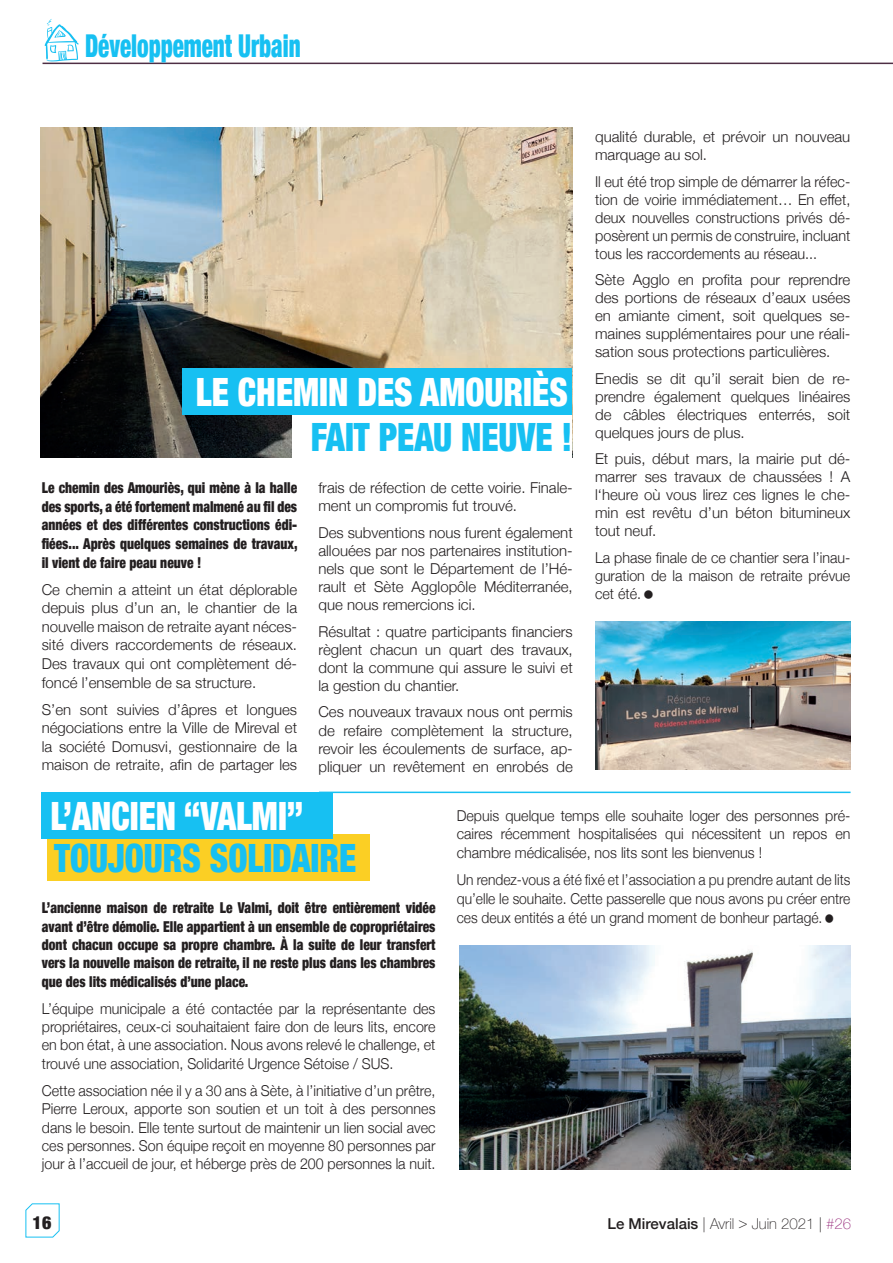
<style>
.page{position:relative;width:893px;height:1263px;background:#fff}
.page>*{position:absolute;margin:0;border:0;box-sizing:border-box;transform-origin:0 0}
.t1{font:900 condensed 39px "Helvetica Neue";color:#fff;scale:.88 1}
.t2{font:900 condensed 39px "Helvetica Neue";color:#17c0f2;scale:.88 1}
.t3{font:900 condensed 31.5px "Helvetica Neue";color:#17c0f2;scale:.73 1}
.t4{font:900 condensed 18px "Helvetica Neue";color:#231f20}
.t5{font:300 15px/18px "Helvetica Neue";color:#231f20;text-align:justify}
.t6{font:300 15px/18.5px "Helvetica Neue";color:#231f20;text-align:justify;scale:.95 1}
.t7{font:900 condensed 15px/18.6px "Helvetica Neue";color:#231f20;text-align:justify;scale:.9 1}
.t8{font:300 15px/18px "Helvetica Neue";color:#231f20;text-align:justify;scale:.96 1}
.t9{font:300 15px/18.8px "Helvetica Neue";color:#231f20;text-align:justify;scale:.92 1}
.t10{font:100 15px "Helvetica Neue";color:#231f20}
.s1{font-weight:500}
.s2{color:#9a307e}
</style>
<div class="page">
<hr style="left:43px;top:63px;width:850px;height:1px;background:#4e2e44">
<svg style="left:25px;top:1203px;width:35px;height:35px"></svg>
<svg style="left:44px;top:19px;width:35px;height:42px"></svg>
<img style="left:40px;top:127px;width:532px;height:330px">
<div style="left:292px;top:414px;width:280px;height:46px;background:#fff"></div>
<div style="left:183px;top:368px;width:389px;height:47px;background:#17c0f2"></div>
<div style="left:47px;top:834px;width:322px;height:47px;background:#fbcf24"></div>
<div style="left:41px;top:792px;width:292px;height:46px;background:#17c0f2"></div>
<img style="left:459px;top:945px;width:391px;height:224px">
<hr style="left:319px;top:792px;width:532px;height:1px;background:#17c0f2">
<img style="left:595px;top:621px;width:255px;height:149px">
<h2 class="t3" style="left:85px;top:20px;width:297px">Développement Urbain</h2>
<h1 class="t1" style="left:196px;top:360px;width:424px">LE CHEMIN DES AMOURIÈS</h1>
<p class="t7" style="left:42px;top:478px;width:286px">Le chemin des Amouriès, qui mène à la halle des sports, a été fortement malmené au fil des années et des différentes constructions édi&shy;fiées... Après quelques semaines de travaux, il vient de faire peau neuve !</p>
<p class="t5" style="left:42px;top:579px;width:257px;line-height:18.6px">Ce chemin a atteint un état déplorable depuis plus d’un an, le chantier de la nouvelle maison de retraite ayant néces&shy;sité divers raccordements de réseaux.<br>Des travaux qui ont complètement dé&shy;foncé l’ensemble de sa structure.</p>
<p class="t5" style="left:42px;top:699px;width:257px;line-height:18.6px">S’en sont suivies d’âpres et longues négociations entre la Ville de Mireval et la société Domusvi, gestionnaire de la maison de retraite, afin de partager les</p>
<h1 class="t2" style="left:311px;top:405px;width:299px">FAIT PEAU NEUVE !</h1>
<p class="t5" style="left:318px;top:477px;width:256px">frais de réfection de cette voirie. Finale&shy;ment un compromis fut trouvé.</p>
<p class="t5" style="left:318px;top:522px;width:256px">Des subventions nous furent également allouées par nos partenaires institution&shy;nels que sont le Département de l’Hé&shy;rault et Sète Agglopôle Méditerranée, que nous remercions ici.</p>
<p class="t5" style="left:318px;top:621px;width:256px">Résultat : quatre participants financiers règlent chacun un quart des travaux, dont la commune qui assure le suivi et la gestion du chantier.</p>
<p class="t5" style="left:318px;top:702px;width:256px">Ces nouveaux travaux nous ont permis de refaire complètement la structure, revoir les écoulements de surface, ap&shy;pliquer un revêtement en enrobés de</p>
<p class="t5" style="left:595px;top:127px;width:257px">qualité durable, et prévoir un nouveau marquage au sol.</p>
<p class="t8" style="left:595px;top:171px;width:267px">Il eut été trop simple de démarrer la réfec&shy;tion de voirie immédiatement… En effet, deux nouvelles constructions privés dé&shy;posèrent un permis de construire, incluant tous les raccordements au réseau...</p>
<p class="t5" style="left:595px;top:270px;width:257px">Sète Agglo en profita pour reprendre des portions de réseaux d’eaux usées en amiante ciment, soit quelques se&shy;maines supplémentaires pour une réali&shy;sation sous protections particulières.</p>
<p class="t5" style="left:595px;top:368px;width:257px">Enedis se dit qu’il serait bien de re&shy;prendre également quelques linéaires de câbles électriques enterrés, soit quelques jours de plus.</p>
<p class="t5" style="left:595px;top:449px;width:257px">Et puis, début mars, la mairie put dé&shy;marrer ses travaux de chaussées ! A l‘heure où vous lirez ces lignes le che&shy;min est revêtu d’un béton bitumineux tout neuf.</p>
<p class="t6" style="left:595px;top:547px;width:270px;line-height:18px">La phase finale de ce chantier sera l’inau&shy;guration de la maison de retraite prévue cet été.</p>
<h1 class="t1" style="left:50px;top:784px;width:289px">L’ANCIEN “VALMI”</h1>
<h1 class="t2" style="left:54px;top:826px;width:345px">TOUJOURS SOLIDAIRE</h1>
<p class="t7" style="left:42px;top:898px;width:439px">L’ancienne maison de retraite Le Valmi, doit être entièrement vidée avant d’être démolie. Elle appartient à un ensemble de copropriétaires dont chacun occupe sa propre chambre. À la suite de leur transfert vers la nouvelle maison de retraite, il ne reste plus dans les chambres que des lits médicalisés d’une place.</p>
<p class="t6" style="left:42px;top:998px;width:416px">L’équipe municipale a été contactée par la représentante des propriétaires, ceux-ci souhaitaient faire don de leurs lits, encore en bon état, à une association. Nous avons relevé le challenge, et trouvé une association, Solidarité Urgence Sétoise / SUS.</p>
<p class="t6" style="left:42px;top:1080px;width:416px">Cette association née il y a 30 ans à Sète, à l’initiative d’un prêtre, Pierre Leroux, apporte son soutien et un toit à des personnes dans le besoin. Elle tente surtout de maintenir un lien social avec ces personnes. Son équipe reçoit en moyenne 80 personnes par jour à l’accueil de jour, et héberge près de 200 personnes la nuit.</p>
<p class="t6" style="left:457px;top:805px;width:416px">Depuis quelque temps elle souhaite loger des personnes pré&shy;caires récemment hospitalisées qui nécessitent un repos en chambre médicalisée, nos lits sont les bienvenus !</p>
<p class="t9" style="left:457px;top:869px;width:429px">Un rendez-vous a été fixé et l’association a pu prendre autant de lits qu’elle le souhaite. Cette passerelle que nous avons pu créer entre ces deux entités a été un grand moment de bonheur partagé.</p>
<p class="t4" style="left:33px;top:1208px;width:20px">16</p>
<p class="t10" style="left:607px;top:1212px;width:245px"><span class="s1">Le Mirevalais</span> | Avril &gt; Juin 2021 | <span class="s2">#26</span></p>
</div>
